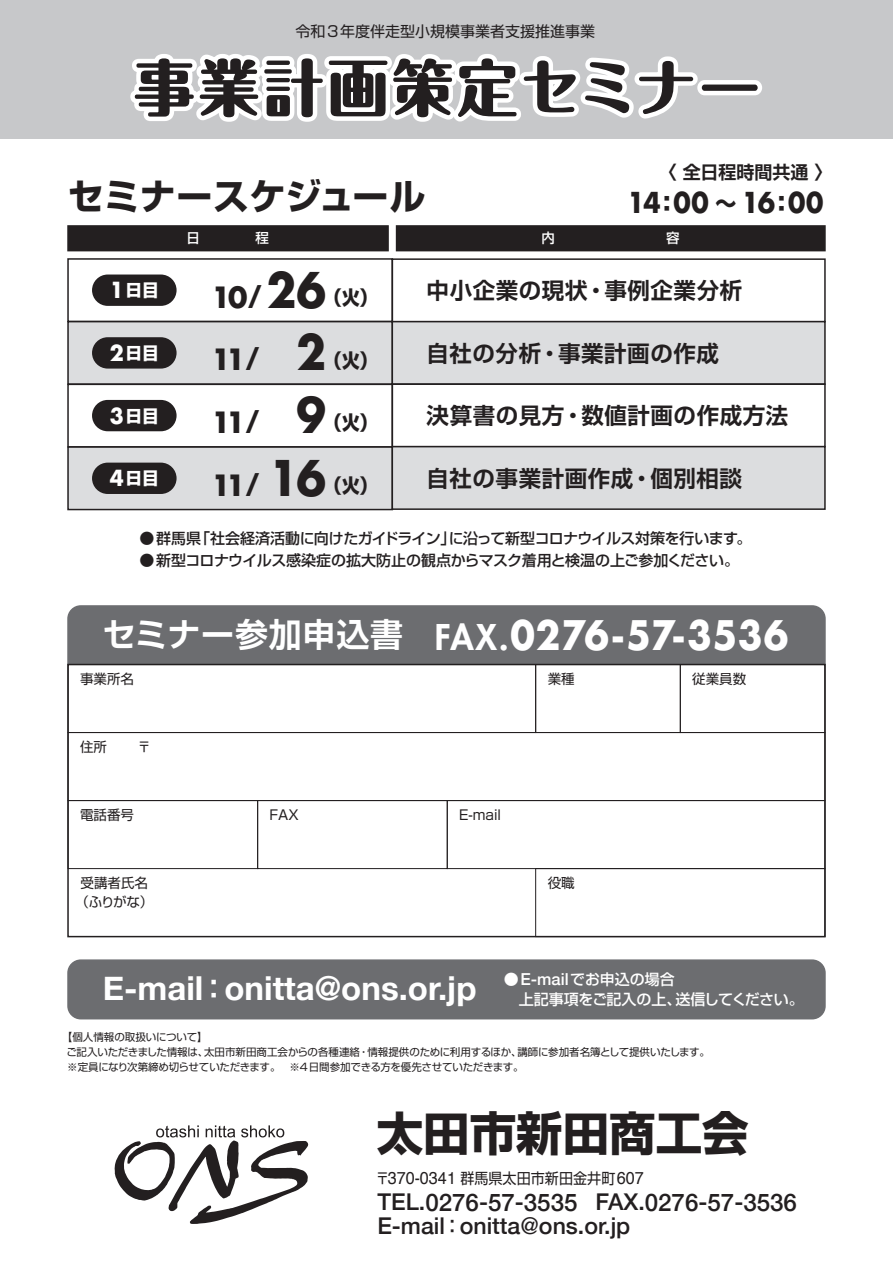
<style>
.page{position:relative;width:893px;height:1263px;background:#fff}
.page>*{position:absolute;margin:0;border:0;box-sizing:border-box;transform-origin:0 0}
.t1{font:800 61.5px "Maru Fo Pro";letter-spacing:.05em;color:#231f20}
.t2{font:700 47.85px/62.7px "Futura";color:#231f20;text-align:center;scale:.91 1}
.t3{font:700 46.5px "Shin Go Pro";color:#231f20}
.t4{font:700 39.6px "Futura";letter-spacing:.025em;color:#fff;scale:.91 1}
.t5{font:700 36px "Shin Go Pro";letter-spacing:.005em;color:#231f20}
.t6{font:700 33px "Helvetica Neue";color:#fff}
.t7{font:700 28.5px/62.7px "Futura";letter-spacing:-.17em;color:#231f20;text-align:justify}
.t8{font:700 28.05px "Futura";letter-spacing:-.015em;color:#231f20;scale:.91 1}
.t9{font:500 24.15px "Helvetica Neue";color:#231f20}
.t10{font:500 23.1px "Helvetica Neue";color:#231f20}
.t11{font:700 22.5px "Shin Go Pro De";letter-spacing:.025em;color:#231f20}
.t12{font:800 19.5px "Shin Go Pro";color:#231f20;scale:.9 1}
.t13{font:700 18px "Gothic MB101 Pro";letter-spacing:-.075em;color:#fff}
.t14{font:700 18px "Shin Go Pro De";color:#231f20}
.t15{font:500 15px "Shin Go Pro";letter-spacing:-.03em;color:#231f20}
.t16{font:500 15px/19.5px "Shin Go Pro";color:#fff}
.t17{font:15px "Shin Go Pro";color:#231f20;scale:.94 1}
.t18{font:15px "Shin Go Pro";color:#231f20}
.t19{font:13.5px "Shin Go Pro";color:#231f20}
.t20{font:10.5px/15px "Shin Go Pro";letter-spacing:-.02em;color:#231f20}
.s1{font-family:"Gothic MB101 Pro";font-size:25.5px}
.s2{font-family:"Futura";font-size:21.6px}
.s3{font-family:"Gothic MB101 Pro";font-weight:800}
.s4{font-family:"Shin Go Pro De";font-size:33px}
.s5{font-weight:800;font-size:34.5px}
.s6{font-family:"Helvetica Neue";font-size:16.5px}
.s7{font-family:"Shin Go Pro De";font-size:30px}
.s8{font-family:"Helvetica";font-size:17.25px}
.s9{font-family:"Helvetica";font-size:16.5px}
.s10{font-size:23.1px}
.s11{font-family:"Shin Go Pro";font-size:21px}
</style>
<div class="page">
<div style="left:67px;top:258px;width:326px;height:64px;border:2px solid #231f20"></div>
<div style="left:67px;top:321px;width:326px;height:64px;background:#dcdddf;border:2px solid #231f20"></div>
<div style="left:67px;top:384px;width:326px;height:64px;border:2px solid #231f20"></div>
<div style="left:67px;top:446px;width:326px;height:64px;background:#dcdddf;border:2px solid #231f20"></div>
<div style="left:392px;top:258px;width:434px;height:64px;border:2px solid #231f20"></div>
<div style="left:67px;top:225px;width:322px;height:26px;background:#231f20;border:2px solid #231f20"></div>
<div style="left:396px;top:225px;width:430px;height:26px;background:#231f20;border:2px solid #231f20"></div>
<div style="left:392px;top:321px;width:434px;height:64px;background:#dcdddf;border:2px solid #231f20"></div>
<div style="left:392px;top:383px;width:434px;height:64px;border:2px solid #231f20"></div>
<div style="left:392px;top:446px;width:434px;height:64px;background:#dcdddf;border:2px solid #231f20"></div>
<div style="left:0;top:0;width:893px;height:138px;background:#c7c8ca"></div>
<div style="left:67px;top:605px;width:759px;height:59px;background:#6c6d70"></div>
<svg style="left:130px;top:54px;width:568px;height:68px"></svg>
<div style="left:697px;top:80px;width:65px;height:15px;border:9px solid #fff;border-radius:3px"></div>
<div style="left:68px;top:800px;width:190px;height:69px;border:1px solid #231f20"></div>
<div style="left:68px;top:732px;width:757px;height:69px;border:1px solid #231f20"></div>
<div style="left:257px;top:800px;width:191px;height:69px;border:1px solid #231f20"></div>
<div style="left:447px;top:800px;width:378px;height:69px;border:1px solid #231f20"></div>
<div style="left:535px;top:664px;width:146px;height:69px;border:1px solid #231f20"></div>
<div style="left:680px;top:664px;width:145px;height:69px;border:1px solid #231f20"></div>
<div style="left:535px;top:868px;width:290px;height:69px;border:1px solid #231f20"></div>
<div style="left:67px;top:664px;width:759px;height:273px;border:2px solid #231f20"></div>
<div style="left:68px;top:960px;width:757px;height:59px;background:#6c6d70;border-radius:13px"></div>
<div style="left:67px;top:959px;width:759px;height:60px;border:2px solid #6c6d70;border-radius:13px"></div>
<svg style="left:114px;top:1125px;width:194px;height:99px"></svg>
<div style="left:92px;top:274px;width:85px;height:32px;background:#231f20;border-radius:16px"></div>
<div style="left:92px;top:337px;width:85px;height:32px;background:#231f20;border-radius:16px"></div>
<div style="left:92px;top:400px;width:85px;height:31px;background:#231f20;border-radius:16px"></div>
<div style="left:92px;top:463px;width:85px;height:31px;background:#231f20;border-radius:16px"></div>
<h3 class="t18" style="left:296px;top:19px;width:301px">令和3年度伴走型小規模事業者支援推進事業</h3>
<h1 class="t1" style="left:134px;top:39px;width:628px">事業計画策定セミナー</h1>
<h3 class="t5" style="left:68px;top:167px;width:359px">セミナースケジュール</h3>
<h3 class="t14" style="left:659px;top:157px;width:175px">〈 全日程時間共通 〉</h3>
<h3 class="t8" style="left:627px;top:182px;width:217px">14<span class="s1">：</span>00 <span class="s1">～</span> 16<span class="s1">：</span>00</h3>
<h2 class="t2" style="left:267px;top:258px;width:67px">26</h2>
<h3 class="t13" style="left:110px;top:275px;width:51px"><span class="s2">1</span>日目</h3>
<h3 class="t7" style="left:211px;top:265px;width:52px">10<span class="s3">/ </span>11<span class="s3">/ </span>11<span class="s3">/</span></h3>
<h3 class="t7" style="left:211px;top:454px;width:50px">11<span class="s3">/</span></h3>
<h3 class="t12" style="left:324px;top:282px;width:60px">（火）</h3>
<h3 class="t13" style="left:110px;top:338px;width:51px"><span class="s2">2</span>日目</h3>
<h2 class="t2" style="left:296px;top:321px;width:34px">2</h2>
<h3 class="t13" style="left:110px;top:401px;width:51px"><span class="s2">3</span>日目</h3>
<h2 class="t2" style="left:269px;top:383px;width:64px">9<br>16</h2>
<h3 class="t12" style="left:324px;top:345px;width:60px">（火）</h3>
<h3 class="t12" style="left:324px;top:407px;width:60px">（火）</h3>
<h3 class="t13" style="left:110px;top:463px;width:51px"><span class="s2">4</span>日目</h3>
<h3 class="t12" style="left:324px;top:470px;width:60px">（火）</h3>
<h3 class="t11" style="left:427px;top:272px;width:317px">中小企業の現状・事例企業分析</h3>
<h3 class="t11" style="left:427px;top:334px;width:294px">自社の分析・事業計画の作成</h3>
<h3 class="t11" style="left:427px;top:397px;width:363px">決算書の見方・数値計画の作成方法</h3>
<h3 class="t11" style="left:427px;top:459px;width:317px">自社の事業計画作成・個別相談</h3>
<h3 class="t15" style="left:140px;top:526px;width:613px">●群馬県「社会経済活動に向けたガイドライン」に沿って新型コロナウイルス対策を行います。</h3>
<h3 class="t15" style="left:140px;top:548px;width:601px">●新型コロナウイルス感染症の拡大防止の観点からマスク着用と検温の上ご参加ください。</h3>
<h3 class="t4" style="left:102px;top:606px;width:755px"><span class="s4">セミナー参加申込書</span> <span class="s5">FAX.</span>0276-57-3536</h3>
<p class="t19" style="left:80px;top:668px;width:55px">事業所名</p>
<p class="t19" style="left:548px;top:668px;width:28px">業種</p>
<p class="t19" style="left:692px;top:668px;width:55px">従業員数</p>
<p class="t19" style="left:80px;top:736px;width:28px">住所</p>
<p class="t19" style="left:137px;top:736px;width:15px">〒</p>
<p class="t19" style="left:80px;top:804px;width:55px">電話番号</p>
<p class="t19" style="left:270px;top:804px;width:30px">FAX</p>
<p class="t19" style="left:459px;top:804px;width:43px">E-mail</p>
<p class="t19" style="left:81px;top:872px;width:69px">受講者氏名</p>
<p class="t19" style="left:548px;top:872px;width:28px">役職</p>
<p class="t19" style="left:76px;top:891px;width:79px">（ふりがな）</p>
<h3 class="t16" style="left:504px;top:968px;width:301px">●<span class="s6">E-mail</span>でお申込の場合<br>　上記事項をご記入の上、送信してください。</h3>
<p class="t20" style="left:67px;top:1028px;width:645px;text-indent:-5px">【個人情報の取扱いについて】<br>ご記入いただきました情報は、太田市新田商工会からの各種連絡・情報提供のために利用するほか、講師に参加者名簿として提供いたします。※定員になり次第締め切らせていただきます。　※4日間参加できる方を優先させていただきます。</p>
<h3 class="t6" style="left:103px;top:963px;width:375px">E-mail<span class="s7">：</span>onitta@ons.or.jp</h3>
<h3 class="t3" style="left:377px;top:1097px;width:373px">太田市新田商工会</h3>
<h3 class="t17" style="left:375px;top:1166px;width:287px">〒<span class="s8">370</span><span class="s9">-</span><span class="s8">0341</span> 群馬県太田市新田金井町<span class="s8">607</span></h3>
<h3 class="t9" style="left:377px;top:1183px;width:421px"><span class="s10">TEL.</span>0276<span class="s10">-</span>57<span class="s10">-</span>3535 <span class="s10">FAX.</span>0276<span class="s10">-</span>57<span class="s10">-</span>3536</h3>
<h3 class="t10" style="left:377px;top:1207px;width:254px">E-mail<span class="s11">：</span>onitta@ons.or.jp</h3>
</div>
